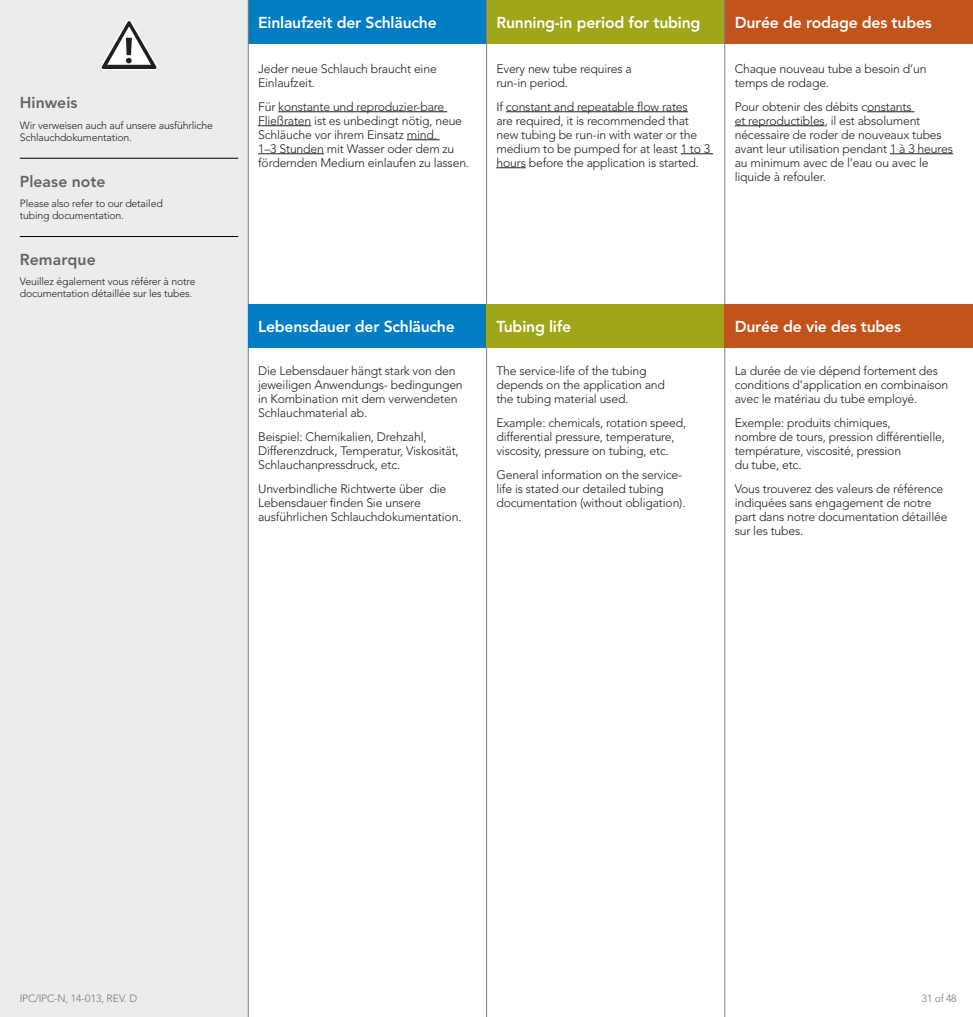
<style>
.page{position:relative;width:973px;height:1017px;background:#fff}
.page>*{position:absolute;margin:0;border:0;box-sizing:border-box;transform-origin:0 0}
.t1{font:800 15.75px "Avenir";letter-spacing:-.015em;color:#fff}
.t2{font:800 15.75px "Avenir";letter-spacing:.005em;color:#636466}
.t3{font:300 12.25px/14px "Avenir";letter-spacing:-.015em;color:#231f20}
.t4{font:300 10.5px/12.2px "Avenir";letter-spacing:-.015em;color:#231f20}
.t5{font:300 10.5px "Avenir";color:#77787b}
.t6{font:300 10.5px "Avenir";letter-spacing:-.025em;color:#77787b}
</style>
<div class="page">
<div style="left:0;top:0;width:248px;height:1017px;background:#ebeced"></div>
<div style="left:248px;top:0;width:238px;height:43px;background:#007dc3"></div>
<div style="left:486px;top:0;width:238px;height:43px;background:#9fa617"></div>
<hr style="left:0;top:0;width:1px;height:43px;background:#c2531a">
<div style="left:724px;top:0;width:248px;height:43px;background:#c2531a"></div>
<hr style="left:486px;top:0;width:1px;height:1017px;background:#808285">
<hr style="left:724px;top:0;width:1px;height:1017px;background:#808285">
<hr style="left:248px;top:0;width:1px;height:1017px;background:#808285">
<hr style="left:278px;top:111px;width:169px;height:1px;background:#231f20">
<hr style="left:258px;top:125px;width:53px;height:1px;background:#231f20">
<hr style="left:406px;top:139px;width:33px;height:1px;background:#231f20">
<hr style="left:258px;top:153px;width:66px;height:1px;background:#231f20">
<hr style="left:506px;top:111px;width:181px;height:1px;background:#231f20">
<hr style="left:680px;top:153px;width:33px;height:1px;background:#231f20">
<svg style="left:496px;top:167px;width:29px;height:1px"></svg>
<hr style="left:866px;top:111px;width:48px;height:1px;background:#231f20">
<hr style="left:734px;top:125px;width:90px;height:1px;background:#231f20">
<hr style="left:889px;top:153px;width:63px;height:1px;background:#231f20">
<div style="left:248px;top:304px;width:238px;height:43px;background:#007dc3"></div>
<div style="left:486px;top:304px;width:238px;height:43px;background:#9fa617"></div>
<div style="left:724px;top:304px;width:248px;height:43px;background:#c2531a"></div>
<hr style="left:20px;top:158px;width:218px;height:1px;background:#000">
<hr style="left:20px;top:236px;width:218px;height:1px;background:#000">
<svg style="left:101px;top:20px;width:57px;height:50px"></svg>
<p class="t2" style="left:20px;top:94px;width:59px">Hinweis</p>
<p class="t4" style="left:20px;top:119px;width:194px">Wir verweisen auch auf unsere ausführliche<br>Schlauchdokumentation.</p>
<p class="t2" style="left:20px;top:172px;width:87px">Please note</p>
<p class="t4" style="left:20px;top:197px;width:144px">Please also refer to our detailed tubing documentation.</p>
<p class="t2" style="left:20px;top:250px;width:77px">Remarque</p>
<p class="t4" style="left:20px;top:275px;width:177px">Veuillez également vous référer à notre documentation détaillée sur les tubes.</p>
<p class="t1" style="left:258px;top:13px;width:180px">Einlaufzeit der Schläuche</p>
<p class="t1" style="left:496px;top:13px;width:205px">Running-in period for tubing</p>
<p class="t1" style="left:734px;top:13px;width:199px">Durée de rodage des tubes</p>
<p class="t3" style="left:258px;top:61px;width:180px">Jeder neue Schlauch braucht eine<br>Einlaufzeit.</p>
<p class="t3" style="left:258px;top:99px;width:212px">Für konstante und reproduzier-bare Fließraten ist es unbedingt nötig, neue Schläuche vor ihrem Einsatz mind.<br>1–3 Stunden mit Wasser oder dem zu fördernden Medium einlaufen zu lassen.</p>
<p class="t3" style="left:496px;top:61px;width:137px">Every new tube requires a run-in period.</p>
<p class="t3" style="left:496px;top:99px;width:215px">If constant and repeatable flow rates<br>are required, it is recommended that new tubing be run-in with water or the medium to be pumped for at least 1 to 3 hours before the application is started.</p>
<p class="t3" style="left:734px;top:61px;width:193px">Chaque nouveau tube a besoin d’un temps de rodage.</p>
<p class="t3" style="left:734px;top:99px;width:220px">Pour obtenir des débits constants<br>et reproductibles, il est absolument nécessaire de roder de nouveaux tubes avant leur utilisation pendant 1 à 3 heures au minimum avec de l’eau ou avec le liquide à refouler.</p>
<p class="t1" style="left:258px;top:317px;width:198px">Lebensdauer der Schläuche</p>
<p class="t1" style="left:496px;top:317px;width:76px">Tubing life</p>
<p class="t1" style="left:734px;top:317px;width:168px">Durée de vie des tubes</p>
<p class="t3" style="left:258px;top:364px;width:206px">Die Lebensdauer hängt stark von den jeweiligen Anwendungs- bedingungen in Kombination mit dem verwendeten<br>Schlauchmaterial ab.</p>
<p class="t3" style="left:258px;top:430px;width:202px">Beispiel: Chemikalien, Drehzahl,<br>Differenzdruck, Temperatur, Viskosität,<br>Schlauchanpressdruck, etc.</p>
<p class="t3" style="left:258px;top:482px;width:205px">Unverbindliche Richtwerte über die<br>Lebensdauer finden Sie unsere ausführlichen Schlauchdokumentation.</p>
<p class="t3" style="left:496px;top:364px;width:170px">The service-life of the tubing depends on the application and the tubing material used.</p>
<p class="t3" style="left:496px;top:416px;width:191px">Example: chemicals, rotation speed, differential pressure, temperature, viscosity, pressure on tubing, etc.</p>
<p class="t3" style="left:496px;top:468px;width:190px">General information on the service&shy;life is stated our detailed tubing documentation (without obligation).</p>
<p class="t3" style="left:734px;top:364px;width:215px">La durée de vie dépend fortement des conditions d’application en combinaison avec le matériau du tube employé.</p>
<p class="t3" style="left:734px;top:416px;width:212px">Exemple: produits chimiques,<br>nombre de tours, pression différentielle, température, viscosité, pression<br>du tube, etc.</p>
<p class="t3" style="left:734px;top:482px;width:214px">Vous trouverez des valeurs de référence indiquées sans engagement de notre part dans notre documentation détaillée sur les tubes.</p>
<p class="t5" style="left:20px;top:993px;width:119px">IPC/IPC-N, 14-013, REV. D</p>
<p class="t6" style="left:921px;top:993px;width:36px">31 of 48</p>
</div>
